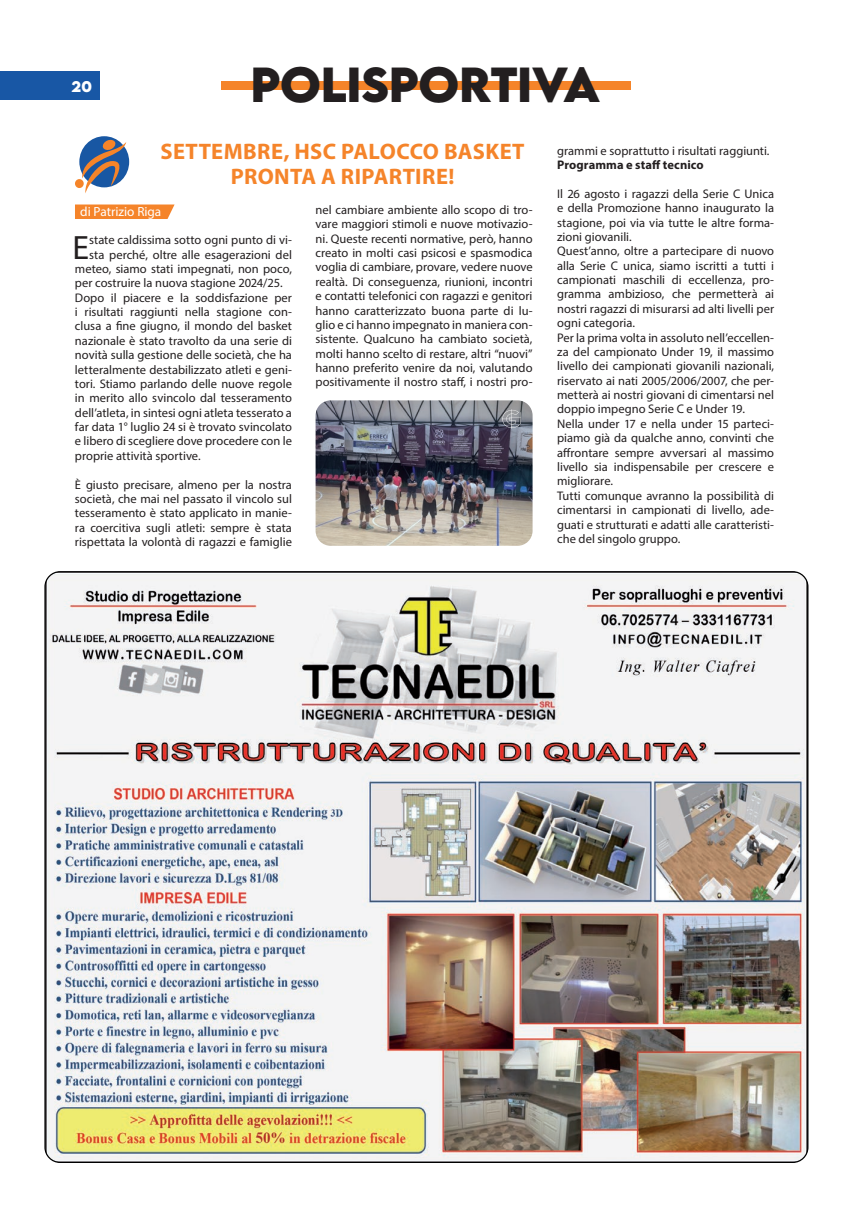
<style>
.page{position:relative;width:851px;height:1205px;background:#fff}
.page>*{position:absolute;margin:0;border:0;box-sizing:border-box;transform-origin:0 0}
.t1{font:700 43.75px "LEMONMILK";letter-spacing:-.01em;color:#231f20}
.t2{font:33.88px "Myriad Pro";color:#231f20}
.t3{font:700 22.5px/25px "Myriad Pro";letter-spacing:.015em;color:#f5842a;text-align:center}
.t4{font:700 13.75px "LEMONMILK";color:#fff}
.t5{font:13.25px "Myriad Pro";letter-spacing:-.005em;color:#fff}
.t6{font:12.5px/14.4px "Myriad Pro";color:#231f20;text-align:justify}
.t7{font:700 12.5px "Myriad Pro";letter-spacing:.005em;color:#231f20}
</style>
<div class="page">
<div style="left:221px;top:81px;width:409px;height:8px;background:#f58429"></div>
<div style="left:0;top:71px;width:99px;height:28px;background:#1857a5"></div>
<img style="left:46px;top:573px;width:761px;height:589px">
<svg style="left:75px;top:204px;width:99px;height:15px"></svg>
<svg style="left:79px;top:136px;width:50px;height:51px"></svg>
<svg style="left:81px;top:139px;width:45px;height:54px"></svg>
<div style="left:75px;top:179px;width:9px;height:9px;background:#f58429;border-radius:50%"></div>
<img style="left:315px;top:400px;width:217px;height:146px">
<svg style="left:502px;top:409px;width:19px;height:19px"></svg>
<p class="t4" style="left:72px;top:77px;width:22px">20</p>
<h1 class="t1" style="left:250px;top:54px;width:351px">POLISPORTIVA</h1>
<h3 class="t3" style="left:160px;top:138px;width:365px">SETTEMBRE, HSC PALOCCO BASKET<br>PRONTA A RIPARTIRE!</h3>
<p class="t6" style="left:557px;top:143px;width:214px">grammi e soprattutto i risultati raggiunti.</p>
<p class="t7" style="left:557px;top:157px;width:148px">Programma e staff tecnico</p>
<p class="t6" style="left:557px;top:186px;width:218px;text-align:left">Il 26 agosto i ragazzi della Serie C Unica e della Promozione hanno inaugurato la stagione, poi via via tutte le altre forma&shy;zioni giovanili.<br>Quest’anno, oltre a partecipare di nuovo alla Serie C unica, siamo iscritti a tutti i campionati maschili di eccellenza, pro&shy;gramma ambizioso, che permetterà ai nostri ragazzi di misurarsi ad alti livelli per ogni categoria.<br>Per la prima volta in assoluto nell’eccellen&shy;za del campionato Under 19, il massimo livello dei campionati giovanili nazionali, riservato ai nati 2005/2006/2007, che per&shy;metterà ai nostri giovani di cimentarsi nel doppio impegno Serie C e Under 19.<br>Nella under 17 e nella under 15 parteci&shy;piamo già da qualche anno, convinti che affrontare sempre avversari al massimo livello sia indispensabile per crescere e migliorare.<br>Tutti comunque avranno la possibilità di cimentarsi in campionati di livello, ade&shy;guati e strutturati e adatti alle caratteristi&shy;che del singolo gruppo.</p>
<p class="t6" style="left:315px;top:202px;width:218px">nel cambiare ambiente allo scopo di tro&shy;vare maggiori stimoli e nuove motivazio&shy;ni. Queste recenti normative, però, hanno creato in molti casi psicosi e spasmodica voglia di cambiare, provare, vedere nuove realtà. Di conseguenza, riunioni, incontri e contatti telefonici con ragazzi e genitori hanno caratterizzato buona parte di lu&shy;glio e ci hanno impegnato in maniera con&shy;sistente. Qualcuno ha cambiato società, molti hanno scelto di restare, altri “nuovi” hanno preferito venire da noi, valutando positivamente il nostro staff, i nostri pro-</p>
<p class="t5" style="left:80px;top:203px;width:82px">di Patrizio Riga</p>
<h2 class="t2" style="left:72px;top:226px;width:18px">E</h2>
<p class="t6" style="left:89px;top:233px;width:204px">state caldissima sotto ogni punto di vi-</p>
<p class="t6" style="left:89px;top:247px;width:204px">sta perché, oltre alle esagerazioni del</p>
<p class="t6" style="left:75px;top:261px;width:218px">meteo, siamo stati impegnati, non poco,</p>
<p class="t6" style="left:75px;top:276px;width:209px">per costruire la nuova stagione 2024/25.</p>
<p class="t6" style="left:75px;top:290px;width:218px">Dopo il piacere e la soddisfazione per</p>
<p class="t6" style="left:75px;top:304px;width:218px">i risultati raggiunti nella stagione con-</p>
<p class="t6" style="left:75px;top:319px;width:218px">clusa a fine giugno, il mondo del basket</p>
<p class="t6" style="left:75px;top:333px;width:218px">nazionale è stato travolto da una serie di</p>
<p class="t6" style="left:75px;top:348px;width:218px">novità sulla gestione delle società, che ha</p>
<p class="t6" style="left:75px;top:362px;width:218px">letteralmente destabilizzato atleti e geni-</p>
<p class="t6" style="left:75px;top:376px;width:218px">tori. Stiamo parlando delle nuove regole</p>
<p class="t6" style="left:75px;top:391px;width:218px">in merito allo svincolo dal tesseramento</p>
<p class="t6" style="left:75px;top:405px;width:218px">dell’atleta, in sintesi ogni atleta tesserato a</p>
<p class="t6" style="left:75px;top:419px;width:218px">far data 1° luglio 24 si è trovato svincolato</p>
<p class="t6" style="left:75px;top:434px;width:218px">e libero di scegliere dove procedere con le</p>
<p class="t6" style="left:75px;top:448px;width:127px">proprie attività sportive.</p>
<p class="t6" style="left:75px;top:477px;width:218px">È giusto precisare, almeno per la nostra società, che mai nel passato il vincolo sul tesseramento è stato applicato in manie&shy;ra coercitiva sugli atleti: sempre è stata rispettata la volontà di ragazzi e famiglie</p>
</div>
